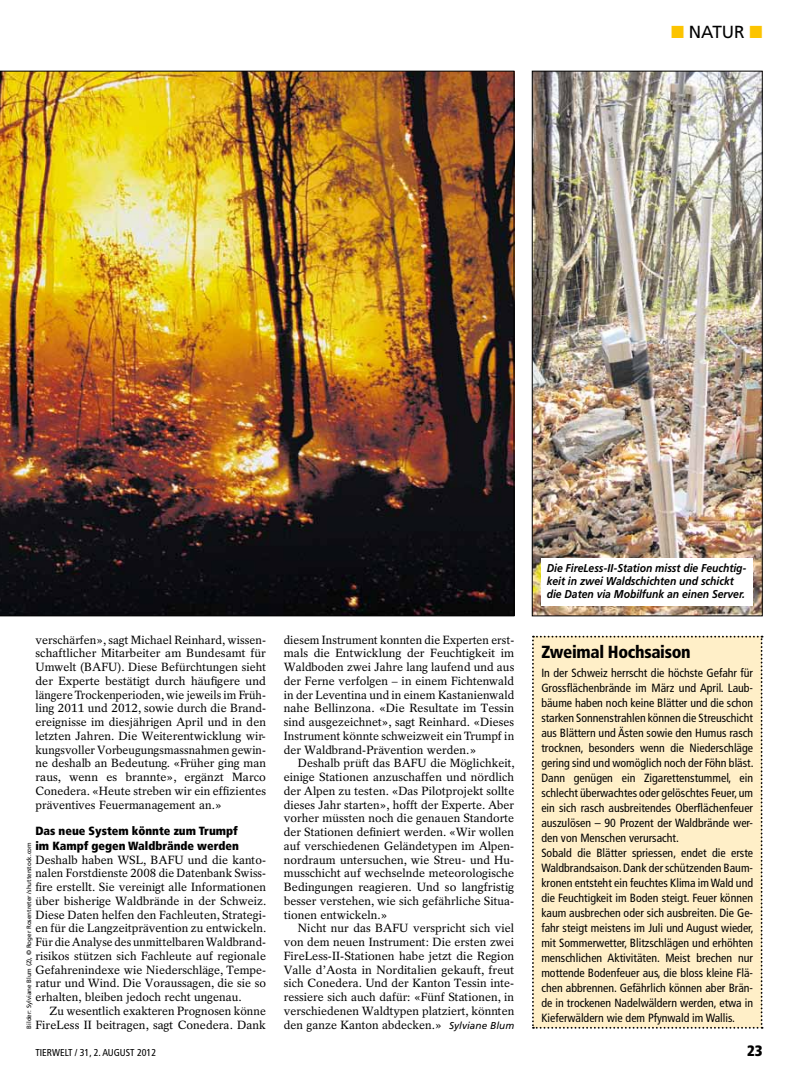
<style>
.page{position:relative;width:798px;height:1081px;background:#fff}
.page>*{position:absolute;margin:0;border:0;box-sizing:border-box;transform-origin:0 0}
.t1{font:900 condensed 17.5px "Frutiger LT Pro";letter-spacing:-.02em;color:#000}
.t2{font:17.5px "Frutiger LT Pro";color:#000}
.t3{font:900 condensed 15px "Frutiger LT Pro";color:#000}
.t4{font:11.88px/13.8px "Rotation LT Std";letter-spacing:.005em;color:#000;text-align:justify}
.t5{font:condensed 11.88px/15px "Frutiger LT Pro";color:#000}
.t6{font:900 condensed 11.88px/15px "Frutiger LT Pro";color:#000}
.t7{font:italic 700 11.38px/13.1px "Frutiger LT Pro";color:#000;scale:.91 1}
.t8{font:condensed 10px "Frutiger LT Pro";color:#000}
.t9{font:6.25px "Frutiger LT Pro";color:#000}
.s1{color:#fcc400}
.s2{font-family:"Frutiger LT Pro";font-style:italic;font-size:10px}
</style>
<div class="page">
<img style="left:0;top:71px;width:514px;height:545px">
<div style="left:532px;top:636px;width:230px;height:392px;background:#ffefc8"></div>
<img style="left:533px;top:73px;width:227px;height:541px">
<div style="left:531px;top:71px;width:231px;height:545px;border:1px solid #000"></div>
<div style="left:541px;top:558px;width:211px;height:47px;background:#fff"></div>
<h1 class="t2" style="left:670px;top:22px;width:93px"><span class="s1">■</span> NATUR <span class="s1">■</span></h1>
<p class="t4" style="left:35px;top:633px;width:232px">verschärfen», sagt Michael Reinhard, wissen&shy;schaftlicher Mitarbeiter am Bundesamt für Umwelt (BAFU). Diese Befürchtungen sieht der Experte bestätigt durch häufigere und längere Trockenperioden, wie jeweils im Früh&shy;ling 2011 und 2012, sowie durch die Brand&shy;ereignisse im diesjährigen April und in den letzten Jahren. Die Weiterentwicklung wir&shy;kungsvoller Vorbeugungsmassnahmen gewin&shy;ne deshalb an Bedeutung. «Früher ging man raus, wenn es brannte», ergänzt Marco Conedera. «Heute streben wir ein effizientes präventives Feuermanagement an.»</p>
<p class="t6" style="left:35px;top:823px;width:205px">Das neue System könnte zum Trumpf im Kampf gegen Waldbrände werden</p>
<p class="t4" style="left:35px;top:853px;width:232px">Deshalb haben WSL, BAFU und die kanto&shy;nalen Forstdienste 2008 die Datenbank Swiss&shy;fire erstellt. Sie vereinigt alle Informationen über bisherige Waldbrände in der Schweiz.<br>Diese Daten helfen den Fachleuten, Strategi&shy;en für die Langzeitprävention zu entwickeln.<br>Für die Analyse des unmittelbaren Waldbrand&shy;risikos stützen sich Fachleute auf regionale Gefahrenindexe wie Niederschläge, Tempe&shy;ratur und Wind. Die Voraussagen, die sie so erhalten, bleiben jedoch recht ungenau.</p>
<p class="t4" style="left:35px;top:1004px;width:232px;text-align:right">Zu wesentlich exakteren Prognosen könne<br>FireLess II beitragen, sagt Conedera. Dank</p>
<p class="t9" style="left:25px;top:1028px;width:188px;rotate:-90deg">BILDER: SYLVIANE BLUM (2), © ROGER ROSENTRETER/SHUTTERSTOCK.COM</p>
<p class="t4" style="left:283px;top:633px;width:232px">diesem Instrument konnten die Experten erst&shy;mals die Entwicklung der Feuchtigkeit im Waldboden zwei Jahre lang laufend und aus der Ferne verfolgen – in einem Fichtenwald in der Leventina und in einem Kastanienwald nahe Bellinzona. «Die Resultate im Tessin sind ausgezeichnet», sagt Reinhard. «Dieses Instrument könnte schweizweit ein Trumpf in der Waldbrand-Prävention werden.»</p>
<p class="t4" style="left:283px;top:756px;width:232px;text-indent:14px">Deshalb prüft das BAFU die Möglichkeit, einige Stationen anzuschaffen und nördlich der Alpen zu testen. «Das Pilotprojekt sollte dieses Jahr starten», hofft der Experte. Aber vorher müssten noch die genauen Standorte der Stationen definiert werden. «Wir wollen auf verschiedenen Geländetypen im Alpen&shy;nordraum untersuchen, wie Streu- und Hu&shy;musschicht auf wechselnde meteorologische Bedingungen reagieren. Und so langfristig besser verstehen, wie sich gefährliche Situa&shy;tionen entwickeln.»</p>
<p class="t4" style="left:283px;top:921px;width:232px;text-indent:14px">Nicht nur das BAFU verspricht sich viel von dem neuen Instrument: Die ersten zwei FireLess-II-Stationen habe jetzt die Region Valle d’Aosta in Norditalien gekauft, freut sich Conedera. Und der Kanton Tessin inte&shy;ressiere sich auch dafür: «Fünf Stationen, in verschiedenen Waldtypen platziert, könnten den ganze Kanton abdecken.» <span class="s2">Sylviane Blum</span></p>
<p class="t7" style="left:546px;top:561px;width:221px">Die FireLess-II-Station misst die Feuchtig&shy;keit in zwei Waldschichten und schickt die Daten via Mobilfunk an einen Server.</p>
<h1 class="t1" style="left:541px;top:641px;width:151px">Zweimal Hochsaison</h1>
<p class="t5" style="left:541px;top:665px;width:214px">In der Schweiz herrscht die höchste Gefahr für Grossflächenbrände im März und April. Laub&shy;bäume haben noch keine Blätter und die schon starken Sonnenstrahlen können die Streuschicht aus Blättern und Ästen sowie den Humus rasch trocknen, besonders wenn die Niederschläge gering sind und womöglich noch der Föhn bläst.<br>Dann genügen ein Zigarettenstummel, ein schlecht überwachtes oder gelöschtes Feuer, um ein sich rasch ausbreitendes Oberflächenfeuer auszulösen – 90 Prozent der Waldbrände wer&shy;den von Menschen verursacht.<br>Sobald die Blätter spriessen, endet die erste Waldbrandsaison. Dank der schützenden Baum&shy;kronen entsteht ein feuchtes Klima im Wald und die Feuchtigkeit im Boden steigt. Feuer können kaum ausbrechen oder sich ausbreiten. Die Ge&shy;fahr steigt meistens im Juli und August wieder, mit Sommerwetter, Blitzschlägen und erhöhten menschlichen Aktivitäten. Meist brechen nur mottende Bodenfeuer aus, die bloss kleine Flä&shy;chen abbrennen. Gefährlich können aber Brän&shy;de in trockenen Nadelwäldern werden, etwa in Kieferwäldern wie dem Pfynwald im Wallis.</p>
<p class="t8" style="left:35px;top:1047px;width:122px">TIERWELT / 31, 2. august 2012</p>
<p class="t3" style="left:747px;top:1041px;width:17px">23</p>
</div>
